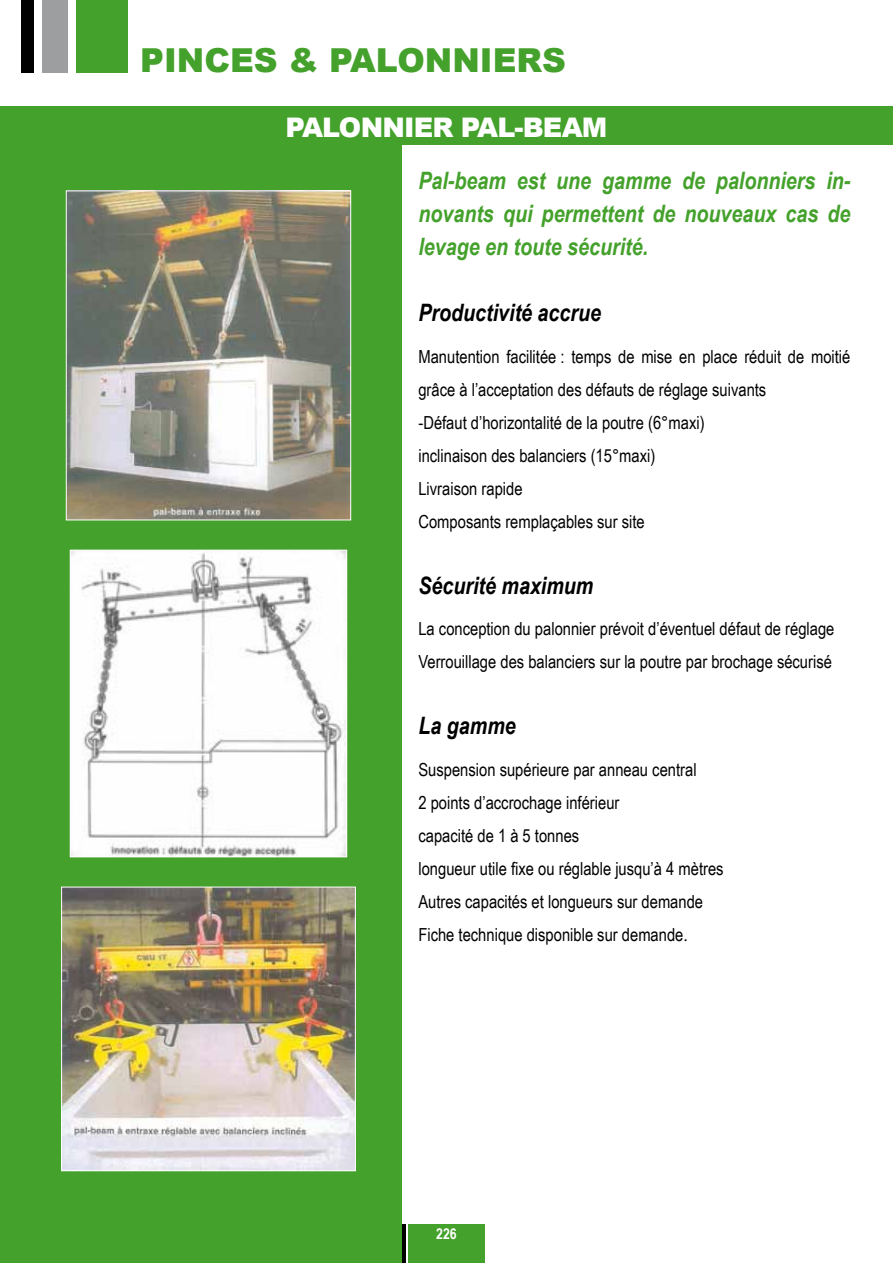
<style>
.page{position:relative;width:893px;height:1263px;background:#fff}
.page>*{position:absolute;margin:0;border:0;box-sizing:border-box;transform-origin:0 0}
.t1{font:900 33px "Arial";color:#44a12b}
.t2{font:900 27px "Arial";letter-spacing:-.03em;color:#fff}
.t3{font:italic 700 24px/33px "Arial Narrow";color:#44a12b;text-align:justify}
.t4{font:italic 700 24px "Arial Narrow";color:#000}
.t5{font:18px/33px "Arial Narrow";color:#000}
.t6{font:700 15px "Arial Narrow";color:#fff}
.s1{font-family:"Times"}
</style>
<div class="page">
<div style="left:21px;top:0;width:13px;height:72px;background:#000"></div>
<div style="left:43px;top:0;width:25px;height:72px;background:#9c9e9f"></div>
<svg style="left:401px;top:1225px;width:5px;height:38px"></svg>
<div style="left:77px;top:0;width:51px;height:72px;background:#44a12b"></div>
<div style="left:408px;top:1225px;width:77px;height:38px;background:#44a12b"></div>
<div style="left:0;top:124px;width:401px;height:1139px;background:#44a12b"></div>
<img style="left:68px;top:192px;width:281px;height:326px">
<div style="left:66px;top:190px;width:285px;height:330px;border:1px solid #fff"></div>
<div style="left:0;top:106px;width:893px;height:39px;background:#44a12b"></div>
<img style="left:72px;top:552px;width:273px;height:303px">
<div style="left:70px;top:550px;width:277px;height:307px;border:1px solid #fff"></div>
<img style="left:63px;top:889px;width:291px;height:280px">
<div style="left:61px;top:887px;width:295px;height:284px;border:1px solid #fff"></div>
<h1 class="t1" style="left:140px;top:42px;width:427px">PINCES &amp; PALONNIERS</h1>
<h2 class="t2" style="left:286px;top:112px;width:323px">PALONNIER PAL-BEAM</h2>
<h3 class="t3" style="left:418px;top:164px;width:434px">pal-beam est une gamme de palonniers in&shy;novants qui permettent de nouveaux cas de levage en toute sécurité.</h3>
<h3 class="t4" style="left:418px;top:299px;width:184px">productivité accrue</h3>
<p class="t5" style="left:418px;top:340px;width:433px">Manutention facilitée : temps de mise en place réduit de moitié grâce à l’acceptation des défauts de réglage suivants<br>-Défaut d’horizontalité de la poutre (6°maxi)<br>inclinaison des balanciers (15°maxi)<br>Livraison rapide<br>Composants remplaçables sur site</p>
<h3 class="t4" style="left:418px;top:571px;width:177px">sécurité maximum</h3>
<p class="t5" style="left:418px;top:612px;width:418px">La conception du palonnier prévoit d’éventuel défaut de réglage<br>Verrouillage des balanciers sur la poutre par brochage sécurisé</p>
<h3 class="t4" style="left:418px;top:712px;width:99px">la gamme</h3>
<p class="t5" style="left:418px;top:753px;width:307px">Suspension supérieure par anneau central<br>2 points d’accrochage inférieur<br>capacité de 1 à 5 tonnes<br>longueur utile fixe ou réglable jusqu’à 4 mètres Autres capacités et longueurs sur demande Fiche technique disponible sur demande<span class="s1">.</span></p>
<p class="t6" style="left:436px;top:1225px;width:22px">226</p>
</div>
